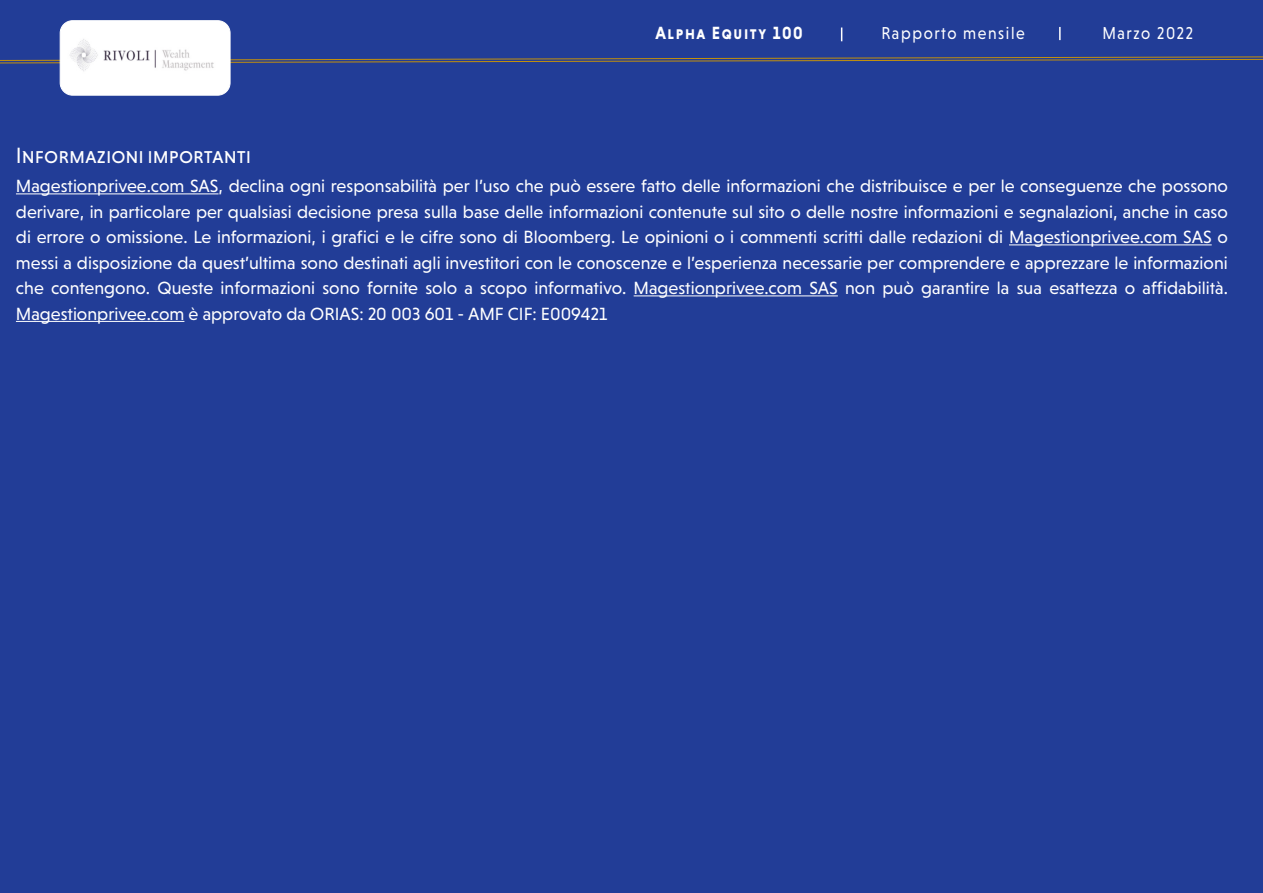
<style>
.page{position:relative;width:1263px;height:893px;background:#fff}
.page>*{position:absolute;margin:0;border:0;box-sizing:border-box;transform-origin:0 0}
.t1{font:22.5px "Niveau Grotesk Regular Small Caps";color:#fff}
.t2{font:18px/25.5px "Niveau Grotesk";color:#fff;text-align:justify}
.t3{font:18px "Niveau Grotesk Bold Small Caps";letter-spacing:.1em;color:#fff;scale:.9 1}
.t4{font:17.55px "Niveau Grotesk";letter-spacing:.1em;color:#fff;scale:.9 1}
</style>
<div class="page">
<div style="left:0;top:0;width:1262px;height:893px;background:#223d97"></div>
<svg style="left:1059px;top:27px;width:1px;height:13px"></svg>
<svg style="left:841px;top:28px;width:1px;height:13px"></svg>
<svg style="left:0;top:56px;width:1263px;height:11px"></svg>
<div style="left:60px;top:20px;width:170px;height:76px;background:#fff;border:1px solid #fff;border-radius:12px"></div>
<img style="left:70px;top:39px;width:144px;height:32px">
<hr style="left:16px;top:193px;width:203px;height:1px;background:#fff">
<hr style="left:1009px;top:244px;width:203px;height:1px;background:#fff">
<hr style="left:634px;top:295px;width:204px;height:1px;background:#fff">
<hr style="left:16px;top:321px;width:168px;height:1px;background:#fff">
<p class="t1" style="left:16px;top:142px;width:237px">Informazioni importanti</p>
<p class="t3" style="left:655px;top:23px;width:165px">Alpha Equity 100</p>
<p class="t4" style="left:881px;top:23px;width:161px">Rapporto mensile</p>
<p class="t4" style="left:1102px;top:23px;width:102px">Marzo 2022</p>
<p class="t2" style="left:16px;top:173px;width:1213px">Magestionprivee.com SAS, declina ogni responsabilità per l’uso che può essere fatto delle informazioni che distribuisce e per le conseguenze che possono derivare, in particolare per qualsiasi decisione presa sulla base delle informazioni contenute sul sito o delle nostre informazioni e segnalazioni, anche in caso di errore o omissione. Le informazioni, i grafici e le cifre sono di Bloomberg. Le opinioni o i commenti scritti dalle redazioni di Magestionprivee.com SAS o messi a disposizione da quest’ultima sono destinati agli investitori con le conoscenze e l’esperienza necessarie per comprendere e apprezzare le informazioni che contengono. Queste informazioni sono fornite solo a scopo informativo. Magestionprivee.com SAS non può garantire la sua esattezza o affidabilità.<br>Magestionprivee.com è approvato da ORIAS: 20 003 601 - AMF CIF: E009421</p>
</div>
